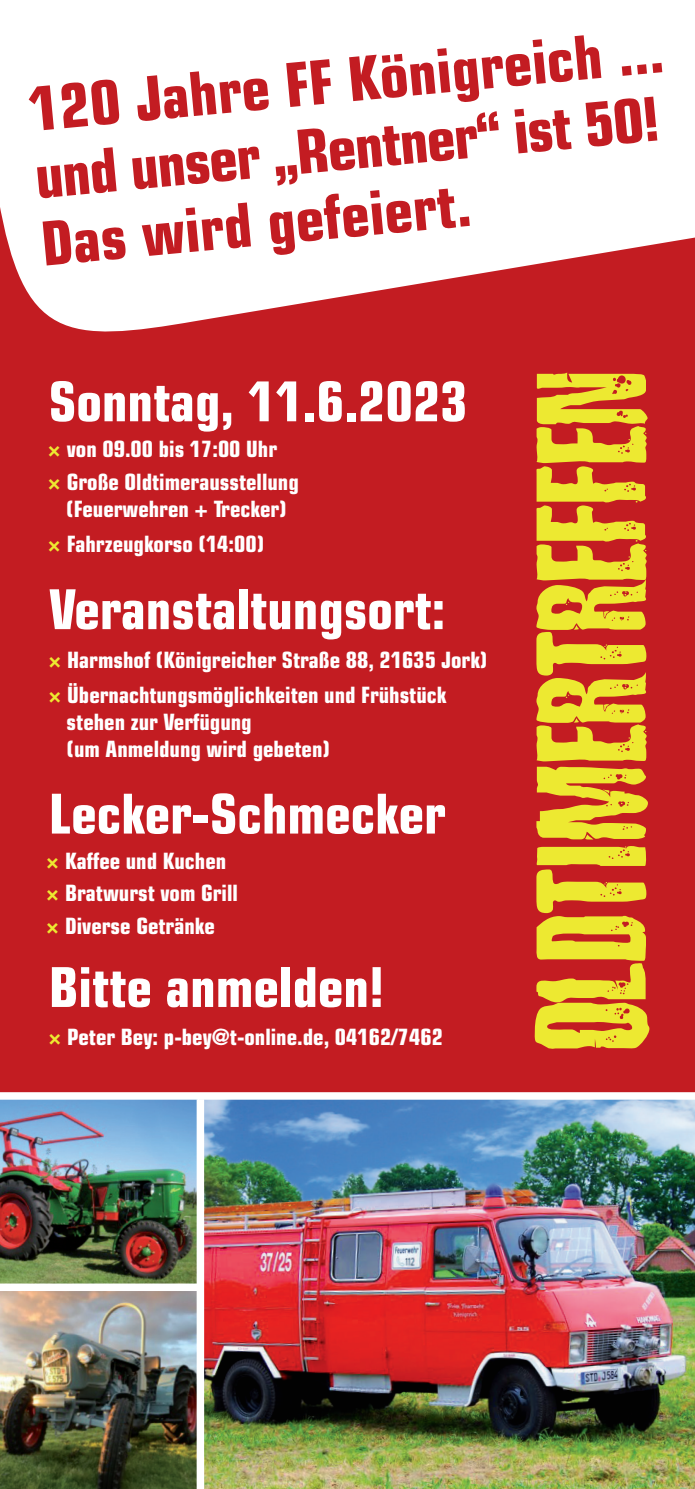
<style>
.page{position:relative;width:695px;height:1489px;background:#fff}
.page>*{position:absolute;margin:0;border:0;box-sizing:border-box;transform-origin:0 0}
.t1{font:132px "Sabotage";color:#ede931}
.t2{font:700 condensed 60.75px/67.8px "Eurostile";color:#c31c22}
.t3{font:700 condensed 55px "Eurostile";color:#fff}
.t4{font:700 condensed 22.5px/32.5px "Eurostile";color:#fff}
.s1{color:#ede931}
</style>
<div class="page">
<div style="left:0;top:0;width:694px;height:1095px;background:#c31c22"></div>
<img style="left:204px;top:1099px;width:490px;height:389px">
<svg style="left:0;top:0;width:694px;height:332px;background:#f7e1e2"></svg>
<img style="left:0;top:1099px;width:197px;height:184px">
<img style="left:0;top:1291px;width:197px;height:197px">
<div style="left:0;top:1092px;width:694px;height:7px;background:#fff"></div>
<h2 class="t2" style="left:26px;top:73px;width:638px;rotate:-5deg">120 Jahre FF Königreich ... und unser „Rentner“ ist 50!<br>Das wird gefeiert.</h2>
<h3 class="t3" style="left:49px;top:368px;width:420px">Sonntag, 11.6.2023</h3>
<p class="t4" style="left:48px;top:432px;width:253px"><span class="s1">×</span> von 09.00 bis 17:00 Uhr<br><span class="s1">×</span> Große Oldtimerausstellung</p>
<p class="t4" style="left:48px;top:491px;width:240px;line-height:35px;text-indent:19px">(Feuerwehren + Trecker) <span class="s1">×</span> Fahrzeugkorso (14:00)</p>
<h3 class="t3" style="left:49px;top:576px;width:398px">Veranstaltungsort:</h3>
<p class="t4" style="left:48px;top:641px;width:441px;line-height:35px"><span class="s1">×</span> Harmshof (Königreicher Straße 88, 21635 Jork) <span class="s1">×</span> Übernachtungsmöglichkeiten und Frühstück</p>
<p class="t4" style="left:67px;top:707px;width:265px;line-height:27px">stehen zur Verfügung<br>(um Anmeldung wird gebeten)</p>
<h3 class="t3" style="left:49px;top:780px;width:398px">Lecker-Schmecker</h3>
<p class="t4" style="left:46px;top:844px;width:193px"><span class="s1">×</span> Kaffee und Kuchen <span class="s1">×</span> Bratwurst vom Grill <span class="s1">×</span> Diverse Getränke</p>
<h3 class="t3" style="left:49px;top:953px;width:337px">Bitte anmelden!</h3>
<p class="t4" style="left:48px;top:1020px;width:396px"><span class="s1">×</span> Peter Bey: p-bey@t-online.de, 04162/7462</p>
<h1 class="t1" style="left:498px;top:1050px;width:681px;rotate:-90deg">OLDTIMERTREFFEN</h1>
</div>
